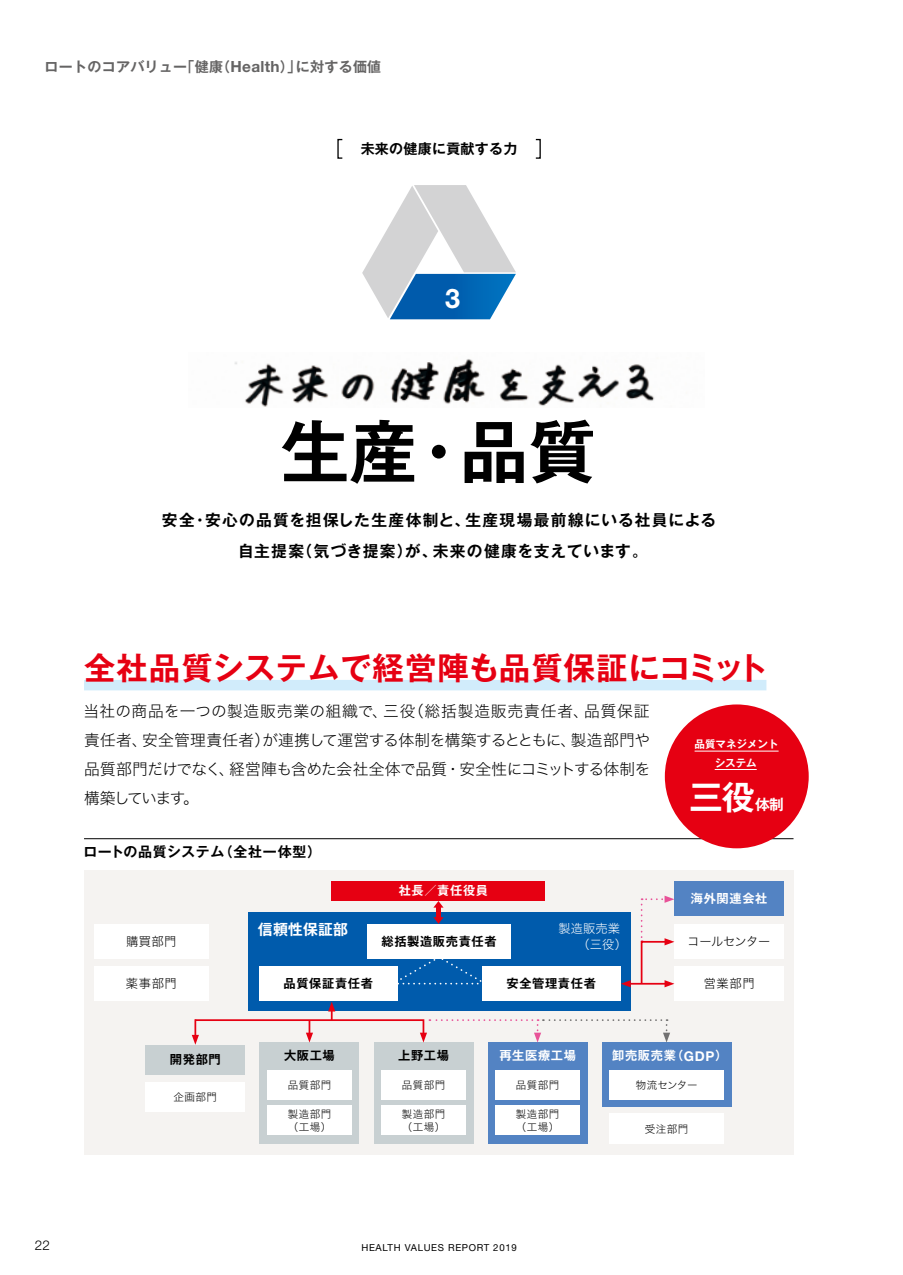
<style>
.page{position:relative;width:903px;height:1275px;background:#fff}
.page>*{position:absolute;margin:0;border:0;box-sizing:border-box;transform-origin:0 0}
.t1{font:700 68.25px "Gothic MB101 Pr 6 N De";color:#000}
.t2{font:700 33.25px "Gothic MB101 Pr 6 N De";color:#fff}
.t3{font:700 31.5px "Gothic MB101 Pr 6 N De";letter-spacing:.025em;color:#e60012}
.t4{font:700 26.95px "Helvetica Neue LT Std";color:#fff}
.t5{font:15.75px/28.9px "Hira Kaku Std N W2";letter-spacing:-.03em;color:#000;text-align:justify}
.t6{font:700 15.75px/31.5px "Gothic MB101 Pr 6 N De";letter-spacing:.08em;color:#000;text-align:center}
.t7{font:700 14.88px "Gothic MB101 Pr 6 N De";letter-spacing:.01em;color:#fff}
.t8{font:700 14.7px "Gothic MB101 Pr 6 N De";color:#fff}
.t9{font:700 14px "Gothic MB101 Pr 6 N De";letter-spacing:.02em;color:#656464}
.t10{font:700 14px "Gothic MB101 Pr 6 N De";letter-spacing:.05em;color:#000}
.t11{font:700 14px "Gothic MB101 Pr 6 N De";letter-spacing:.02em;color:#000}
.t12{font:300 13.47px "Helvetica Neue LT Std";color:#000}
.t13{font:700 12.25px "Gothic MB101 Pr 6 N De";letter-spacing:.05em;color:#000}
.t14{font:700 12.25px "Gothic MB101 Pr 6 N De";letter-spacing:.05em;color:#fff}
.t15{font:12.25px "Hira Kaku Std N W2";letter-spacing:.025em;color:#000}
.t16{font:12.25px "Hira Kaku Std N W2";letter-spacing:.01em;color:#fff}
.t17{font:12.25px "Hira Kaku Std N W2";letter-spacing:-.03em;color:#000}
.t18{font:10.5px/12.2px "Hira Kaku Std N W2";letter-spacing:.05em;color:#000}
.t19{font:700 10.5px/18.4px "Gothic MB101 Pr 6 N De";color:#fff;text-align:center}
.t20{font:9.62px "Helvetica Neue LT Std";letter-spacing:.07em;color:#000}
.s1{font-family:"Helvetica Neue LT Std";font-size:15.4px}
.s2{font-family:"Helvetica Neue LT Std";font-size:13.47px}
</style>
<div class="page">
<div style="left:84px;top:680px;width:682px;height:10px;background:#d1ecfb"></div>
<div style="left:84px;top:871px;width:710px;height:284px;background:#f5f3f1"></div>
<div style="left:332px;top:881px;width:213px;height:20px;background:#e60012"></div>
<div style="left:248px;top:912px;width:382px;height:99px;background:#005bac"></div>
<div style="left:94px;top:924px;width:114px;height:34px;background:#fff"></div>
<div style="left:674px;top:924px;width:110px;height:34px;background:#fff"></div>
<div style="left:674px;top:881px;width:110px;height:35px;background:#5383c3"></div>
<div style="left:94px;top:966px;width:114px;height:35px;background:#fff"></div>
<div style="left:674px;top:966px;width:110px;height:35px;background:#fff"></div>
<svg style="left:433px;top:917px;width:10px;height:7px"></svg>
<div style="left:436px;top:906px;width:5px;height:11px;background:#e60012"></div>
<svg style="left:433px;top:901px;width:10px;height:7px"></svg>
<svg style="left:393px;top:958px;width:93px;height:27px"></svg>
<div style="left:259px;top:966px;width:139px;height:35px;background:#fff"></div>
<div style="left:482px;top:966px;width:139px;height:35px;background:#fff"></div>
<div style="left:367px;top:924px;width:144px;height:34px;background:#fff"></div>
<div style="left:260px;top:1042px;width:99px;height:102px;background:#c8d0d2"></div>
<div style="left:267px;top:1070px;width:85px;height:30px;background:#fff"></div>
<div style="left:267px;top:1106px;width:85px;height:29px;background:#fff"></div>
<div style="left:374px;top:1042px;width:99px;height:102px;background:#c8d0d2"></div>
<div style="left:381px;top:1070px;width:85px;height:30px;background:#fff"></div>
<div style="left:381px;top:1106px;width:85px;height:29px;background:#fff"></div>
<div style="left:488px;top:1042px;width:99px;height:102px;background:#5383c3"></div>
<div style="left:495px;top:1070px;width:85px;height:30px;background:#fff"></div>
<div style="left:495px;top:1106px;width:85px;height:29px;background:#fff"></div>
<div style="left:602px;top:1042px;width:129px;height:65px;background:#5383c3"></div>
<div style="left:610px;top:1070px;width:114px;height:30px;background:#fff"></div>
<div style="left:609px;top:1113px;width:114px;height:31px;background:#fff"></div>
<div style="left:146px;top:1045px;width:99px;height:29px;background:#c8d0d2"></div>
<div style="left:146px;top:1082px;width:99px;height:30px;background:#fff"></div>
<hr style="left:628px;top:983px;width:39px;height:2px;background:#e60012">
<svg style="left:621px;top:980px;width:10px;height:7px"></svg>
<svg style="left:640px;top:896px;width:34px;height:91px"></svg>
<svg style="left:192px;top:1002px;width:478px;height:43px"></svg>
<hr style="left:84px;top:838px;width:709px;height:1px;background:#000">
<div style="left:535px;top:139px;width:6px;height:20px;border:1px solid #000"></div>
<svg style="left:362px;top:185px;width:154px;height:134px"></svg>
<div style="left:665px;top:704px;width:144px;height:144px;background:#e60012;border-radius:50%"></div>
<hr style="left:694px;top:751px;width:84px;height:1px;background:#fff">
<hr style="left:715px;top:769px;width:42px;height:1px;background:#fff">
<img style="left:234px;top:359px;width:421px;height:48px">
<p class="t9" style="left:45px;top:55px;width:338px">ロートのコアバリュー「健康（<span class="s1">Health</span>）」に対する価値</p>
<p class="t11" style="left:361px;top:137px;width:158px">未来の健康に貢献する力</p>
<h3 class="t4" style="left:445px;top:281px;width:16px">3</h3>
<h1 class="t1" style="left:281px;top:395px;width:317px">生産・品質</h1>
<p class="t6" style="left:162px;top:503px;width:556px">安全・安心の品質を担保した生産体制と、生産現場最前線にいる社員による自主提案（気づき提案）が、未来の健康を支えています。</p>
<h3 class="t3" style="left:84px;top:642px;width:686px">全社品質システムで経営陣も品質保証にコミット</h3>
<p class="t5" style="left:84px;top:697px;width:568px">当社の商品を一つの製造販売業の組織で、三役（総括製造販売責任者、品質保証責任者、安全管理責任者）が連携して運営する体制を構築するとともに、製造部門や品質部門だけでなく、経営陣も含めた会社全体で品質・安全性にコミットする体制を構築しています。</p>
<p class="t19" style="left:694px;top:734px;width:85px">品質マネジメントシステム</p>
<h2 class="t2" style="left:689px;top:770px;width:67px">三役</h2>
<p class="t8" style="left:755px;top:792px;width:30px">体制</p>
<p class="t10" style="left:84px;top:840px;width:239px">ロートの品質システム（全社一体型）</p>
<p class="t14" style="left:399px;top:880px;width:91px">社長／責任役員</p>
<p class="t14" style="left:691px;top:888px;width:78px">海外関連会社</p>
<p class="t7" style="left:258px;top:917px;width:91px">信頼性保証部</p>
<p class="t16" style="left:558px;top:919px;width:63px">製造販売業</p>
<p class="t13" style="left:381px;top:931px;width:117px">総括製造販売責任者</p>
<p class="t15" style="left:126px;top:932px;width:52px">購買部門</p>
<p class="t16" style="left:577px;top:935px;width:51px">（三役）</p>
<p class="t17" style="left:687px;top:932px;width:85px">コールセンター</p>
<p class="t15" style="left:126px;top:975px;width:52px">薬事部門</p>
<p class="t13" style="left:283px;top:973px;width:91px">品質保証責任者</p>
<p class="t13" style="left:506px;top:973px;width:91px">安全管理責任者</p>
<p class="t15" style="left:704px;top:975px;width:52px">営業部門</p>
<p class="t13" style="left:170px;top:1049px;width:52px">開発部門</p>
<p class="t18" style="left:174px;top:1090px;width:45px">企画部門</p>
<p class="t13" style="left:284px;top:1045px;width:52px">大阪工場</p>
<p class="t18" style="left:288px;top:1078px;width:45px">品質部門</p>
<p class="t18" style="left:288px;top:1108px;width:45px">製造部門（工場）</p>
<p class="t13" style="left:398px;top:1045px;width:52px">上野工場</p>
<p class="t18" style="left:402px;top:1078px;width:45px">品質部門</p>
<p class="t18" style="left:402px;top:1108px;width:45px">製造部門（工場）</p>
<p class="t14" style="left:499px;top:1045px;width:78px">再生医療工場</p>
<p class="t18" style="left:516px;top:1078px;width:45px">品質部門</p>
<p class="t18" style="left:516px;top:1108px;width:45px">製造部門（工場）</p>
<p class="t14" style="left:612px;top:1045px;width:117px">卸売販売業（<span class="s2">GDP</span>）</p>
<p class="t18" style="left:636px;top:1078px;width:63px">物流センター</p>
<p class="t18" style="left:645px;top:1122px;width:45px">受注部門</p>
<p class="t12" style="left:35px;top:1237px;width:17px">22</p>
<p class="t20" style="left:361px;top:1242px;width:157px">HEALTH VALUES REPORT 2019</p>
</div>
